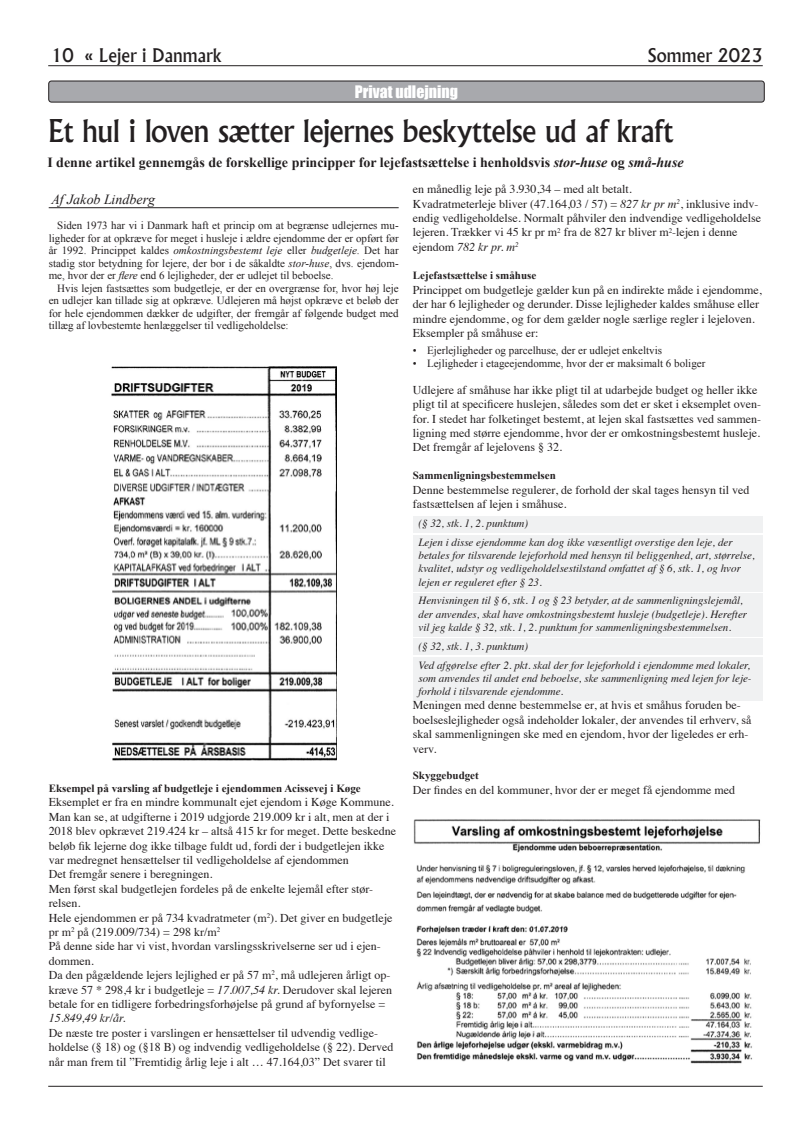
<style>
.page{position:relative;width:811px;height:1134px;background:#fff}
.page>*{position:absolute;margin:0;border:0;box-sizing:border-box;transform-origin:0 0}
.t1{font:500 30px "Albertus";letter-spacing:-.02em;color:#231f20}
.t2{font:500 18px "Albertus";color:#231f20}
.t3{font:15.8px "Impact";color:#fff}
.t4{font:700 14px "Times New Roman";color:#231f20}
.t5{font:italic 14px "Times New Roman";letter-spacing:-.005em;color:#231f20}
.t6{font:12px/14.4px "Times";color:#231f20}
.t7{font:italic 12px "Times";color:#231f20}
.t8{font:11px/12.5px "Times New Roman";color:#231f20;text-align:justify}
.t9{font:italic 11px/13.2px "Times";color:#231f20}
.t10{font:700 11px "Times New Roman";color:#231f20}
.s1{font-style:italic}
</style>
<div class="page">
<hr style="left:48px;top:65px;width:715px;height:1px;background:#231f20">
<hr style="left:48px;top:1086px;width:715px;height:1px;background:#231f20">
<hr style="left:49px;top:207px;width:350px;height:1px;background:#231f20">
<div style="left:413px;top:516px;width:350px;height:17px;background:#f0f1f2"></div>
<div style="left:413px;top:535px;width:350px;height:56px;background:#f0f1f2"></div>
<div style="left:413px;top:593px;width:350px;height:43px;background:#f0f1f2"></div>
<div style="left:413px;top:639px;width:350px;height:16px;background:#f0f1f2"></div>
<div style="left:413px;top:657px;width:350px;height:43px;background:#f0f1f2"></div>
<img style="left:413px;top:819px;width:348px;height:245px">
<img style="left:111px;top:366px;width:226px;height:395px">
<div style="left:49px;top:81px;width:715px;height:21px;background:#a8a9ad;border-radius:3px"></div>
<div style="left:48px;top:81px;width:717px;height:22px;border:1px solid #231f20;border-radius:3px"></div>
<h2 class="t2" style="left:51px;top:44px;width:172px">10 « Lejer i Danmark</h2>
<h2 class="t2" style="left:647px;top:44px;width:117px">Sommer 2023</h2>
<h3 class="t3" style="left:355px;top:82px;width:104px">Privat udlejning</h3>
<h1 class="t1" style="left:48px;top:112px;width:627px">Et hul i loven sætter lejernes beskyttelse ud af kraft</h1>
<p class="t4" style="left:47px;top:154px;width:638px">I denne artikel gennemgås de forskellige principper for lejefastsættelse i henholdsvis <span class="s1">stor-huse</span> og <span class="s1">små-huse</span></p>
<p class="t5" style="left:52px;top:192px;width:105px">Af Jakob Lindberg</p>
<p class="t8" style="left:49px;top:219px;width:351px;text-indent:8px">Siden 1973 har vi i Danmark haft et princip om at begrænse udlejernes mu&shy;ligheder for at opkræve for meget i husleje i ældre ejendomme der er opført før år 1992. Princippet kaldes <span class="s1">omkostningsbestemt leje</span> eller <span class="s1">budgetleje</span>. Det har stadig stor betydning for lejere, der bor i de såkaldte <span class="s1">stor-huse</span>, dvs. ejendom&shy;me, hvor der er <span class="s1">flere</span> end 6 lejligheder, der er udlejet til beboelse.</p>
<p class="t8" style="left:49px;top:282px;width:351px;text-indent:8px">Hvis lejen fastsættes som budgetleje, er der en overgrænse for, hvor høj leje en udlejer kan tillade sig at opkræve. Udlejeren må højst opkræve et beløb der for hele ejendommen dækker de udgifter, der fremgår af følgende budget med tillæg af lovbestemte henlæggelser til vedligeholdelse:</p>
<p class="t10" style="left:49px;top:782px;width:313px">Eksempel på varsling af budgetleje i ejendommen Acissevej i Køge</p>
<p class="t6" style="left:49px;top:796px;width:349px">Eksemplet er fra en mindre kommunalt ejet ejendom i Køge Kommune.<br>Man kan se, at udgifterne i 2019 udgjorde 219.009 kr i alt, men at der i 2018 blev opkrævet 219.424 kr – altså 415 kr for meget. Dette beskedne beløb fik lejerne dog ikke tilbage fuldt ud, fordi der i budgetlejen ikke var medregnet hensættelser til vedligeholdelse af ejendommen<br>Det fremgår senere i beregningen.<br>Men først skal budgetlejen fordeles på de enkelte lejemål efter stør&shy;relsen.<br>Hele ejendommen er på 734 kvadratmeter (m<sup>2</sup>). Det giver en budgetleje pr m<sup>2</sup> på (219.009/734) = 298 kr/m<sup>2<br></sup>På denne side har vi vist, hvordan varslingsskrivelserne ser ud i ejen&shy;dommen.<br>Da den pågældende lejers lejlighed er på 57 m<sup>2</sup>, må udlejeren årligt op&shy;kræve 57 * 298,4 kr i budgetleje = <span class="s1">17.007,54 kr.</span> Derudover skal lejeren betale for en tidligere forbedringsforhøjelse på grund af byfornyelse =</p>
<p class="t7" style="left:49px;top:1013px;width:78px">15.849,49 kr/år.</p>
<p class="t6" style="left:49px;top:1026px;width:346px">De næste tre poster i varslingen er hensættelser til udvendig vedlige&shy;holdelse (§ 18) og (§18 B) og indvendig vedligeholdelse (§ 22). Derved når man frem til ”Fremtidig årlig leje i alt … 47.164,03” Det svarer til</p>
<p class="t6" style="left:413px;top:183px;width:350px">en månedlig leje på 3.930,34 – med alt betalt.<br>Kvadratmeterleje bliver (47.164,03 / 57) = <span class="s1">827 kr pr m</span><sup>2</sup>, inklusive indv&shy;endig vedligeholdelse. Normalt påhviler den indvendige vedligeholdelse lejeren. Trækker vi 45 kr pr m<sup>2</sup> fra de 827 kr bliver m<sup>2</sup>-lejen i denne ejendom <span class="s1">782 kr pr. m</span><sup>2</sup></p>
<p class="t10" style="left:413px;top:270px;width:125px">Lejefastsættelse i småhuse</p>
<p class="t6" style="left:413px;top:284px;width:350px">Princippet om budgetleje gælder kun på en indirekte måde i ejendomme, der har 6 lejligheder og derunder. Disse lejligheder kaldes småhuse eller mindre ejendomme, og for dem gælder nogle særlige regler i lejeloven.<br>Eksempler på småhuse er:</p>
<p class="t8" style="left:413px;top:344px;width:251px">• Ejerlejligheder og parcelhuse, der er udlejet enkeltvis</p>
<p class="t8" style="left:413px;top:357px;width:294px">• Lejligheder i etageejendomme, hvor der er maksimalt 6 boliger</p>
<p class="t6" style="left:413px;top:384px;width:350px">Udlejere af småhuse har ikke pligt til at udarbejde budget og heller ikke pligt til at specificere huslejen, således som det er sket i eksemplet oven&shy;for. I stedet har folketinget bestemt, at lejen skal fastsættes ved sammen&shy;ligning med større ejendomme, hvor der er omkostningsbestemt husleje.<br>Det fremgår af lejelovens § 32.</p>
<p class="t10" style="left:413px;top:470px;width:145px">Sammenligningsbestemmelsen</p>
<p class="t6" style="left:413px;top:484px;width:338px">Denne bestemmelse regulerer, de forhold der skal tages hensyn til ved fastsættelsen af lejen i småhuse.</p>
<p class="t9" style="left:418px;top:515px;width:316px;line-height:18.9px">(§ 32, stk. 1, 2. punktum)<br>Lejen i disse ejendomme kan dog ikke væsentligt overstige den leje, der</p>
<p class="t9" style="left:418px;top:550px;width:338px">betales for tilsvarende lejeforhold med hensyn til beliggenhed, art, størrelse, kvalitet, udstyr og vedligeholdelsestilstand omfattet af § 6, stk. 1, og hvor lejen er reguleret efter § 23.</p>
<p class="t9" style="left:418px;top:595px;width:330px">Henvisningen til § 6, stk. 1 og § 23 betyder, at de sammenligningslejemål, der anvendes, skal have omkostningsbestemt husleje (budgetleje). Herefter vil jeg kalde § 32, stk. 1, 2. punktum for sammenligningsbestemmelsen.</p>
<p class="t9" style="left:418px;top:637px;width:333px;line-height:18.9px">(§ 32, stk. 1, 3. punktum)<br>Ved afgørelse efter 2. pkt. skal der for lejeforhold i ejendomme med lokaler,</p>
<p class="t9" style="left:418px;top:672px;width:334px">som anvendes til andet end beboelse, ske sammenligning med lejen for leje&shy;forhold i tilsvarende ejendomme.</p>
<p class="t6" style="left:413px;top:699px;width:340px">Meningen med denne bestemmelse er, at hvis et småhus foruden be&shy;boelseslejligheder også indeholder lokaler, der anvendes til erhverv, så skal sammenligningen ske med en ejendom, hvor der ligeledes er erh&shy;verv.</p>
<p class="t10" style="left:413px;top:770px;width:68px">Skyggebudget</p>
<p class="t6" style="left:413px;top:784px;width:324px">Der findes en del kommuner, hvor der er meget få ejendomme med</p>
</div>
